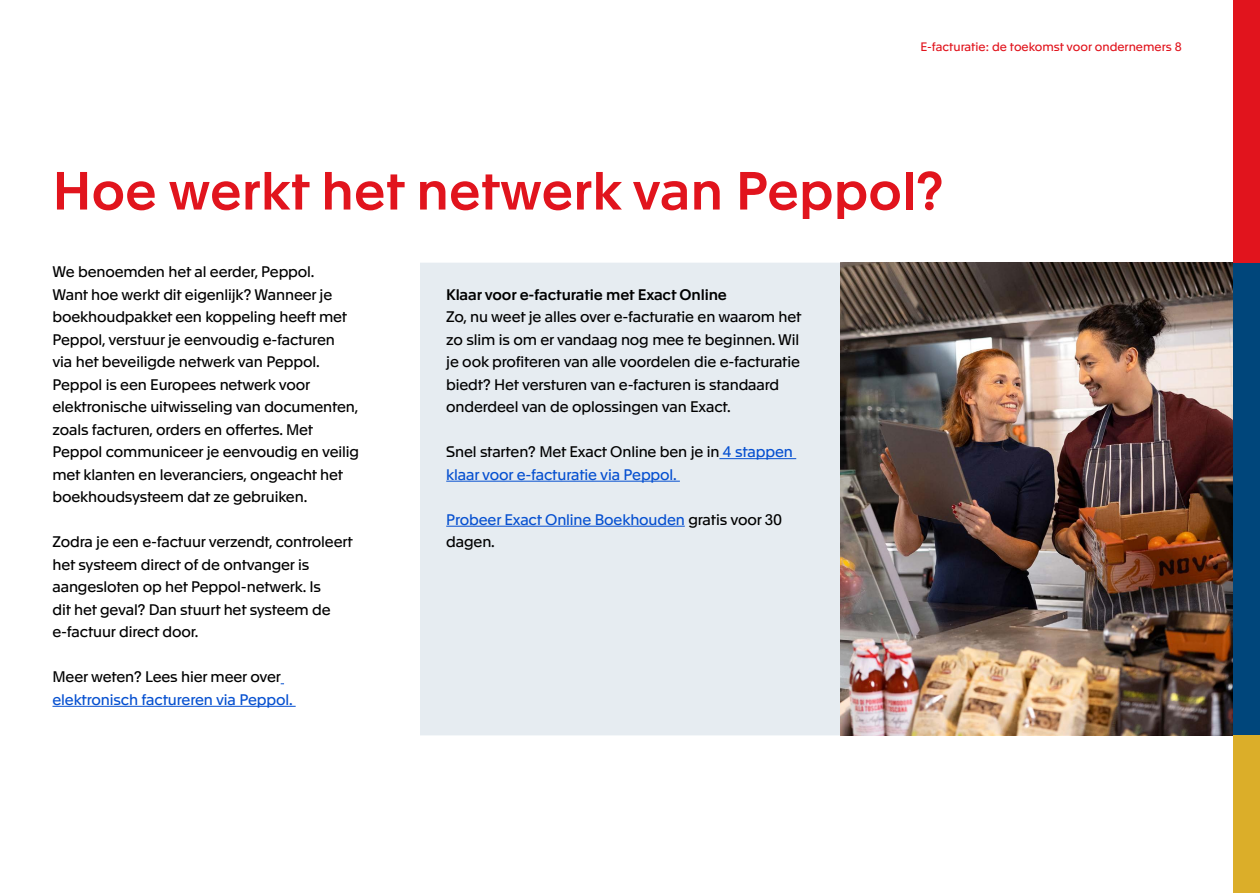
<style>
.page{position:relative;width:1260px;height:893px;background:#fff}
.page>*{position:absolute;margin:0;border:0;box-sizing:border-box;transform-origin:0 0}
.t1{font:500 52.5px "Apax";color:#e1141d}
.t2{font:15px/22.5px "Apax";letter-spacing:-.01em;color:#000}
.t3{font:15px/22.5px "Apax";letter-spacing:-.01em;color:#0650d0}
.t4{font:500 15px "Apax";letter-spacing:-.01em;color:#000}
.t5{font:12px "Apax";color:#e1141d}
.s1{color:#000}
</style>
<div class="page">
<div style="left:420px;top:263px;width:420px;height:472px;background:#e6ecf1"></div>
<hr style="left:719px;top:458px;width:77px;height:1px;background:#0650d0">
<hr style="left:446px;top:481px;width:234px;height:1px;background:#0650d0">
<hr style="left:446px;top:526px;width:239px;height:1px;background:#0650d0">
<img style="left:840px;top:262px;width:393px;height:473px">
<hr style="left:52px;top:706px;width:244px;height:1px;background:#0650d0">
<div style="left:1233px;top:0;width:27px;height:262px;background:#e1141d"></div>
<div style="left:1233px;top:262px;width:27px;height:473px;background:#00467b"></div>
<div style="left:1233px;top:735px;width:27px;height:157px;background:#dbae29"></div>
<p class="t5" style="left:921px;top:38px;width:263px">E-facturatie: de toekomst voor ondernemers 8</p>
<h1 class="t1" style="left:52px;top:153px;width:893px">Hoe werkt het netwerk van Peppol?</h1>
<p class="t2" style="left:52px;top:259px;width:308px">We benoemden het al eerder, Peppol.<br>Want hoe werkt dit eigenlijk? Wanneer je boekhoudpakket een koppeling heeft met Peppol, verstuur je eenvoudig e-facturen<br>via het beveiligde netwerk van Peppol.<br>Peppol is een Europees netwerk voor elektronische uitwisseling van documenten, zoals facturen, orders en offertes. Met Peppol communiceer je eenvoudig en veilig met klanten en leveranciers, ongeacht het boekhoudsysteem dat ze gebruiken.</p>
<p class="t2" style="left:52px;top:529px;width:302px">Zodra je een e-factuur verzendt, controleert het systeem direct of de ontvanger is aangesloten op het Peppol-netwerk. Is<br>dit het geval? Dan stuurt het systeem de e-factuur direct door.</p>
<p class="t2" style="left:52px;top:664px;width:230px">Meer weten? Lees hier meer over</p>
<p class="t3" style="left:52px;top:687px;width:242px">elektronisch factureren via Peppol.</p>
<p class="t4" style="left:446px;top:283px;width:282px">Klaar voor e-facturatie met Exact Online</p>
<p class="t2" style="left:446px;top:304px;width:357px">Zo, nu weet je alles over e-facturatie en waarom het zo slim is om er vandaag nog mee te beginnen. Wil je ook profiteren van alle voordelen die e-facturatie biedt? Het versturen van e-facturen is standaard onderdeel van de oplossingen van Exact.</p>
<p class="t3" style="left:446px;top:439px;width:348px"><span class="s1">Snel starten? Met Exact Online ben je in</span> 4 stappen klaar voor e-facturatie via Peppol.</p>
<p class="t3" style="left:446px;top:507px;width:337px">Probeer Exact Online Boekhouden <span class="s1">gratis voor 30 dagen.</span></p>
</div>
